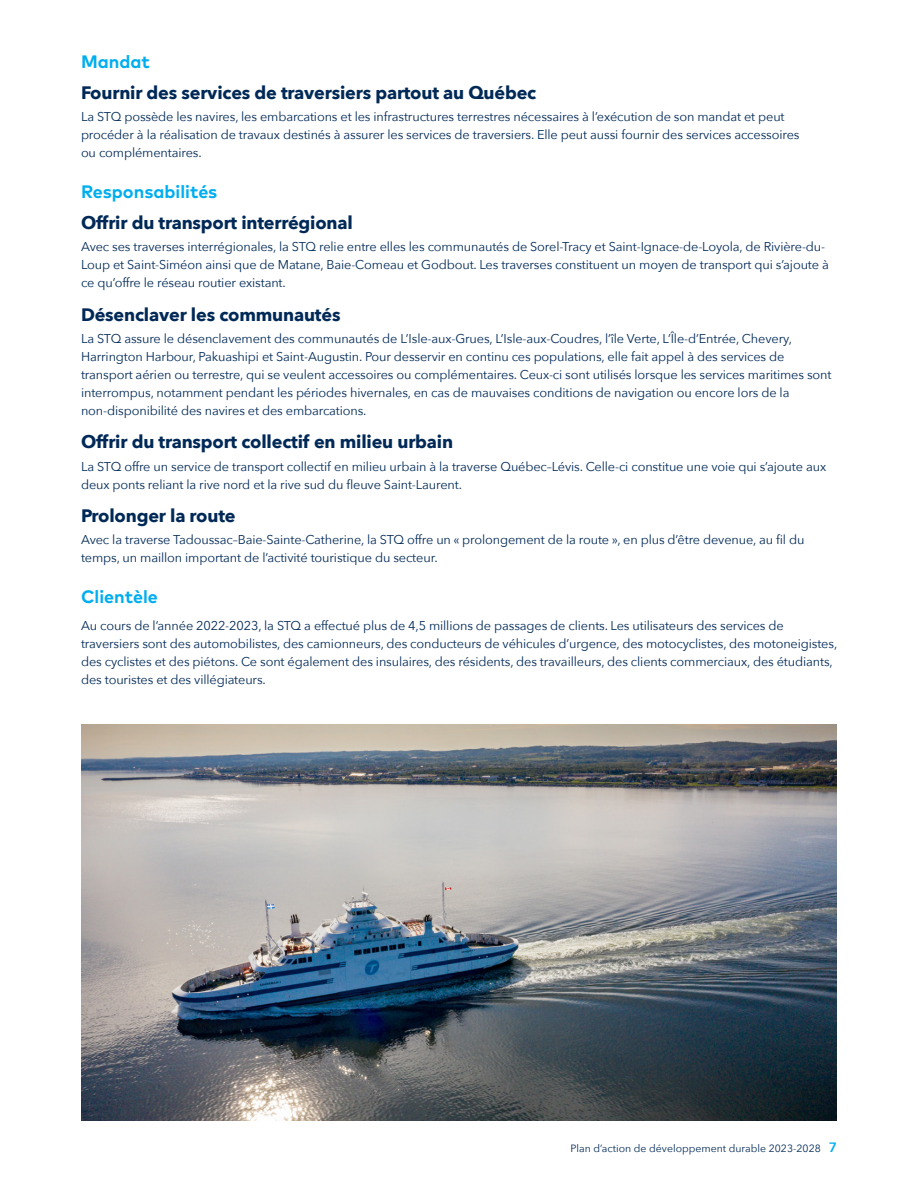
<style>
.page{position:relative;width:918px;height:1188px;background:#fff}
.page>*{position:absolute;margin:0;border:0;box-sizing:border-box;transform-origin:0 0}
.t1{font:700 18px "Avenir Next";letter-spacing:-.01em;color:#002957}
.t2{font:700 18px "Mark Pro";color:#00aeef}
.t3{font:12.75px/18px "Avenir Next";letter-spacing:-.01em;color:#002957}
.t4{font:10.5px "Avenir Next";color:#002957}
.s1{font-weight:600;font-size:13.5px;color:#00aeef}
</style>
<div class="page">
<img style="left:81px;top:725px;width:756px;height:395px">
<h1 class="t2" style="left:81px;top:48px;width:70px">Mandat</h1>
<h1 class="t1" style="left:81px;top:77px;width:457px">Fournir des services de traversiers partout au Québec</h1>
<p class="t3" style="left:81px;top:107px;width:720px">La STQ possède les navires, les embarcations et les infrastructures terrestres nécessaires à l’exécution de son mandat et peut procéder à la réalisation de travaux destinés à assurer les services de traversiers. Elle peut aussi fournir des services accessoires ou complémentaires.</p>
<h1 class="t2" style="left:81px;top:178px;width:138px">Responsabilités</h1>
<h1 class="t1" style="left:81px;top:207px;width:273px">Offrir du transport interrégional</h1>
<p class="t3" style="left:81px;top:237px;width:749px">Avec ses traverses interrégionales, la STQ relie entre elles les communautés de Sorel-Tracy et Saint-Ignace-de-Loyola, de Rivière-du-<br>Loup et Saint-Siméon ainsi que de Matane, Baie-Comeau et Godbout. Les traverses constituent un moyen de transport qui s’ajoute à ce qu’offre le réseau routier existant.</p>
<h1 class="t1" style="left:81px;top:299px;width:261px">Désenclaver les communautés</h1>
<p class="t3" style="left:81px;top:329px;width:752px">La STQ assure le désenclavement des communautés de L’Isle-aux-Grues, L’Isle-aux-Coudres, l’île Verte, L’Île-d’Entrée, Chevery, Harrington Harbour, Pakuashipi et Saint-Augustin. Pour desservir en continu ces populations, elle fait appel à des services de transport aérien ou terrestre, qui se veulent accessoires ou complémentaires. Ceux-ci sont utilisés lorsque les services maritimes sont interrompus, notamment pendant les périodes hivernales, en cas de mauvaises conditions de navigation ou encore lors de la non-disponibilité des navires et des embarcations.</p>
<h1 class="t1" style="left:81px;top:427px;width:374px">Offrir du transport collectif en milieu urbain</h1>
<p class="t3" style="left:81px;top:457px;width:747px">La STQ offre un service de transport collectif en milieu urbain à la traverse Québec–Lévis. Celle-ci constitue une voie qui s’ajoute aux deux ponts reliant la rive nord et la rive sud du fleuve Saint-Laurent.</p>
<h1 class="t1" style="left:81px;top:500px;width:156px">Prolonger la route</h1>
<p class="t3" style="left:81px;top:530px;width:725px">Avec la traverse Tadoussac–Baie-Sainte-Catherine, la STQ offre un « prolongement de la route », en plus d’être devenue, au fil du temps, un maillon important de l’activité touristique du secteur.</p>
<h1 class="t2" style="left:81px;top:583px;width:78px">Clientèle</h1>
<p class="t3" style="left:81px;top:616px;width:758px">Au cours de l’année 2022-2023, la STQ a effectué plus de 4,5 millions de passages de clients. Les utilisateurs des services de traversiers sont des automobilistes, des camionneurs, des conducteurs de véhicules d’urgence, des motocyclistes, des motoneigistes, des cyclistes et des piétons. Ce sont également des insulaires, des résidents, des travailleurs, des clients commerciaux, des étudiants, des touristes et des villégiateurs.</p>
<p class="t4" style="left:571px;top:1139px;width:268px">Plan d’action de développement durable 2023-2028 <span class="s1">7</span></p>
</div>
